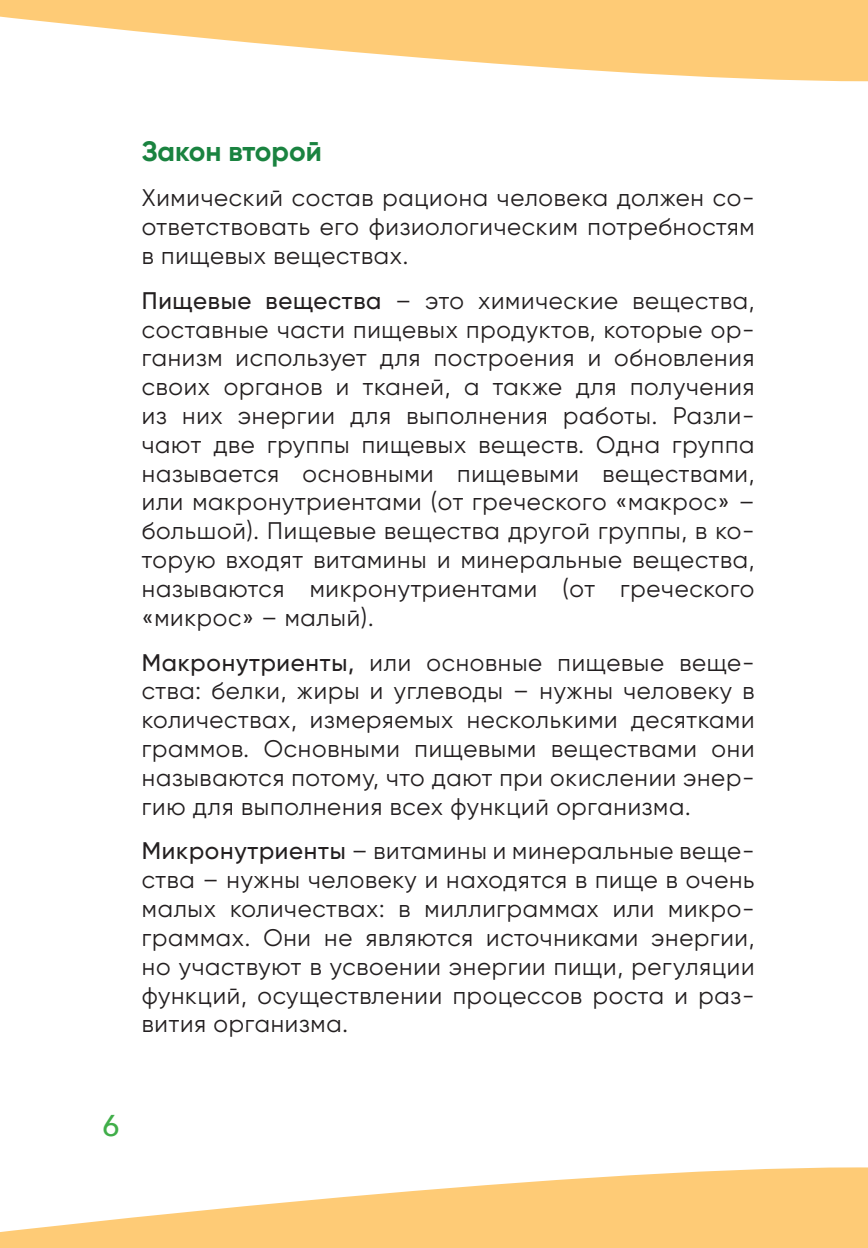
<style>
.page{position:relative;width:868px;height:1248px;background:#fff}
.page>*{position:absolute;margin:0;border:0;box-sizing:border-box;transform-origin:0 0}
.t1{font:500 30px "Avenir Next";color:#40ae49}
.t2{font:700 28px "Gilroy";color:#1a8340}
.t3{font:24px/28.8px "Gilroy";letter-spacing:.03em;color:#231f20;text-align:justify}
.s1{font-weight:500}
</style>
<div class="page">
<svg style="left:0;top:0;width:867px;height:81px;fill:#fecb76"></svg>
<svg style="left:0;top:1167px;width:867px;height:80px;fill:#fecb76"></svg>
<p class="t2" style="left:142px;top:134px;width:181px">Закон второй</p>
<p class="t3" style="left:142px;top:183px;width:614px">Химический состав рациона человека должен со&shy;ответствовать его физиологическим потребностям в пищевых веществах.</p>
<p class="t3" style="left:142px;top:286px;width:614px"><span class="s1">Пищевые вещества</span> – это химические вещества, составные части пищевых продуктов, которые ор&shy;ганизм использует для построения и обновления своих органов и тканей, а также для получения из них энергии для выполнения работы. Разли&shy;чают две группы пищевых веществ. Одна группа называется основными пищевыми веществами, или макронутриентами (от греческого «макрос» – большой). Пищевые вещества другой группы, в ко&shy;торую входят витамины и минеральные вещества, называются микронутриентами (от греческого «микрос» – малый).</p>
<p class="t3" style="left:142px;top:647px;width:614px"><span class="s1">Макронутриенты,</span> или основные пищевые веще&shy;ства: белки, жиры и углеводы – нужны человеку в количествах, измеряемых несколькими десятками граммов. Основными пищевыми веществами они называются потому, что дают при окислении энер&shy;гию для выполнения всех функций организма.</p>
<p class="t3" style="left:142px;top:836px;width:614px"><span class="s1">Микронутриенты</span> – витамины и минеральные веще&shy;ства – нужны человеку и находятся в пище в очень малых количествах: в миллиграммах или микро&shy;граммах. Они не являются источниками энергии, но участвуют в усвоении энергии пищи, регуляции функций, осуществлении процессов роста и раз&shy;вития организма.</p>
<p class="t1" style="left:102px;top:1100px;width:19px">6</p>
</div>
